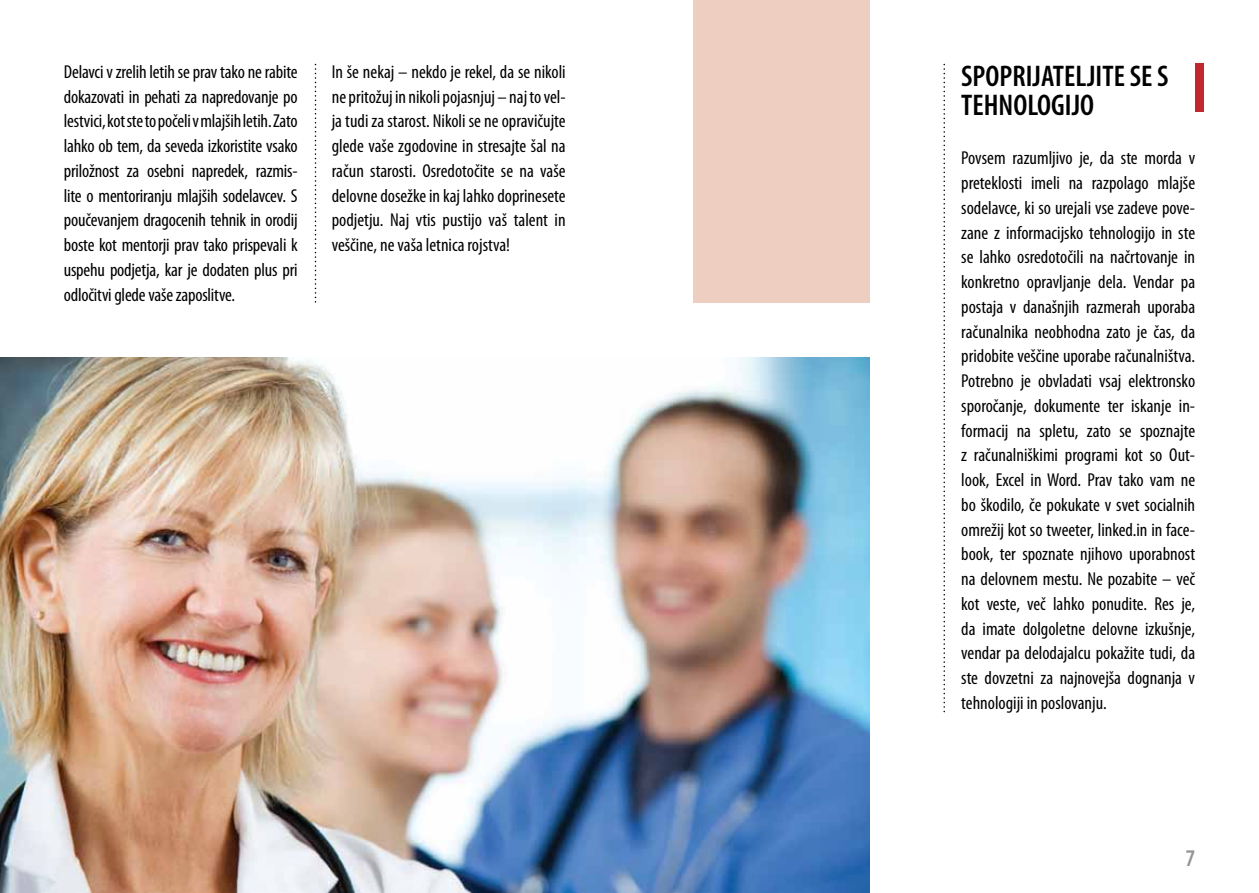
<style>
.page{position:relative;width:1259px;height:893px;background:#fff}
.page>*{position:absolute;margin:0;border:0;box-sizing:border-box;transform-origin:0 0}
.t1{font:600 condensed 30px/28.5px "Myriad Pro";color:#000}
.t2{font:600 condensed 24px "Myriad Pro";color:#939597}
.t3{font:condensed 18.75px/24.8px "Myriad Pro";color:#000;text-align:justify}
</style>
<div class="page">
<svg style="left:315px;top:64px;width:1px;height:239px"></svg>
<svg style="left:943px;top:64px;width:2px;height:648px"></svg>
<img style="left:0;top:358px;width:870px;height:535px">
<div style="left:1195px;top:64px;width:8px;height:48px;background:#c1272d"></div>
<div style="left:693px;top:0;width:177px;height:303px;background:#eecec1"></div>
<p class="t3" style="left:64px;top:59px;width:235px">Delavci v zrelih letih se prav tako ne rabite dokazovati in pehati za napredovanje po lestvici, kot ste to počeli v mlajših letih. Zato lahko ob tem, da seveda izkoristite vsako priložnost za osebni napredek, razmis&shy;lite o mentoriranju mlajših sodelavcev. S poučevanjem dragocenih tehnik in orodij boste kot mentorji prav tako prispevali k uspehu podjetja, kar je dodaten plus pri odločitvi glede vaše zaposlitve.</p>
<h1 class="t1" style="left:961px;top:62px;width:209px">SPOPRIJATELJITE SE S<br>TEHNOLOGIJO</h1>
<p class="t3" style="left:332px;top:59px;width:235px">In še nekaj – nekdo je rekel, da se nikoli ne pritožuj in nikoli pojasnjuj – naj to vel&shy;ja tudi za starost. Nikoli se ne opravičujte glede vaše zgodovine in stresajte šal na račun starosti. Osredotočite se na vaše delovne dosežke in kaj lahko doprinesete podjetju. Naj vtis pustijo vaš talent in veščine, ne vaša letnica rojstva!</p>
<p class="t3" style="left:961px;top:145px;width:235px">Povsem razumljivo je, da ste morda v preteklosti imeli na razpolago mlajše sodelavce, ki so urejali vse zadeve pove&shy;zane z informacijsko tehnologijo in ste se lahko osredotočili na načrtovanje in konkretno opravljanje dela. Vendar pa postaja v današnjih razmerah uporaba računalnika neobhodna zato je čas, da pridobite veščine uporabe računalništva.<br>Potrebno je obvladati vsaj elektronsko sporočanje, dokumente ter iskanje in&shy;formacij na spletu, zato se spoznajte z računalniškimi programi kot so Out&shy;look, Excel in Word. Prav tako vam ne bo škodilo, če pokukate v svet socialnih omrežij kot so tweeter, linked.in in face&shy;book, ter spoznate njihovo uporabnost na delovnem mestu. Ne pozabite – več kot veste, več lahko ponudite. Res je, da imate dolgoletne delovne izkušnje, vendar pa delodajalcu pokažite tudi, da ste dovzetni za najnovejša dognanja v tehnologiji in poslovanju.</p>
<p class="t2" style="left:1185px;top:844px;width:11px">7</p>
</div>
